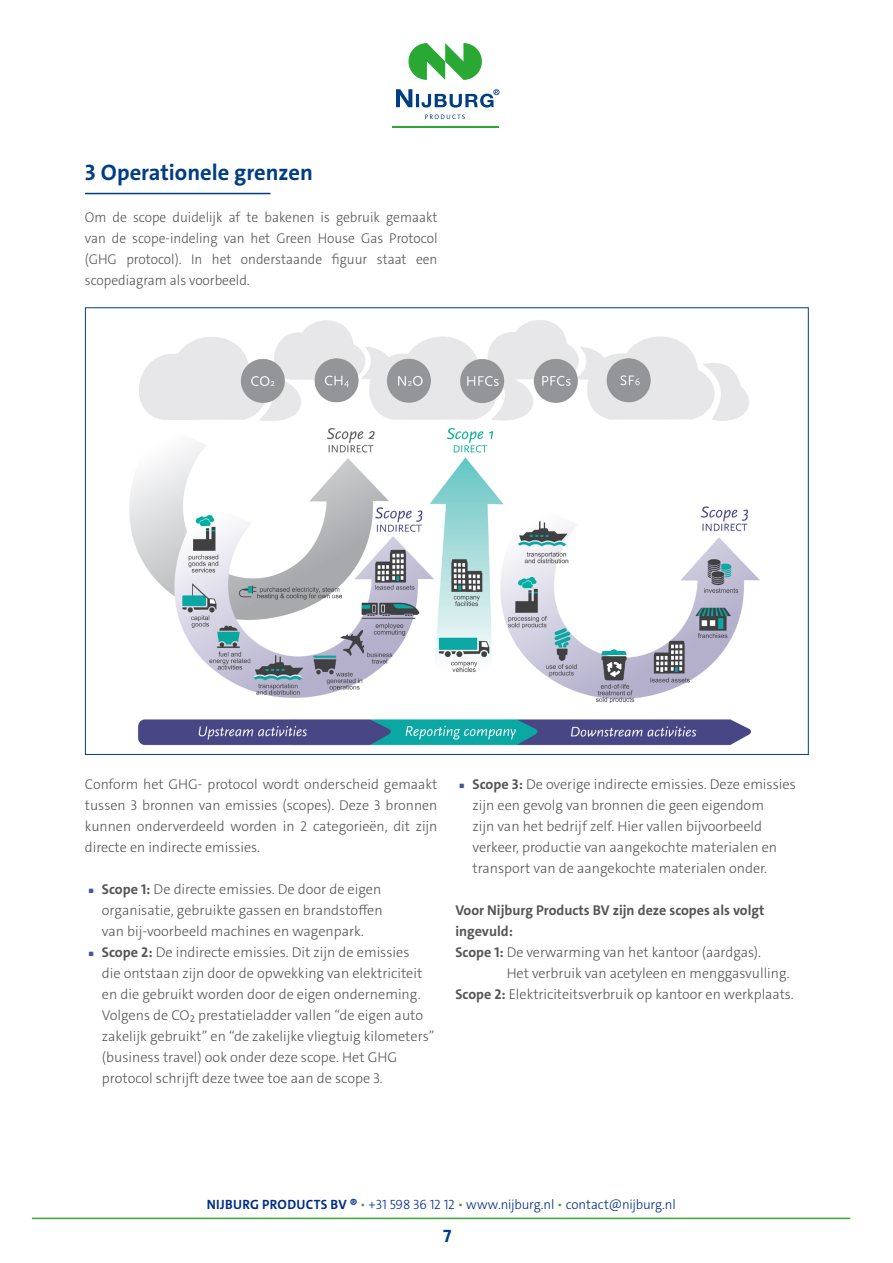
<style>
.page{position:relative;width:893px;height:1263px;background:#fff}
.page>*{position:absolute;margin:0;border:0;box-sizing:border-box;transform-origin:0 0}
.t1{font:700 22.5px "The Sans C4 s";color:#003d84}
.t2{font:700 18px "The Sans C4 s";color:#003d84}
.t3{font:300 14.25px/21px "The Sans C4 s";color:#565655;text-align:justify}
.t4{font:300 14.25px/21px "The Sans C4 s";color:#565655;text-align:justify;scale:.95 1}
.t5{font:700 14.25px "The Sans C4 s";color:#565655}
.t6{font:300 13.5px "The Sans C4 s";letter-spacing:-.005em;color:#002c8a}
.s1{font-weight:200;color:#3d5a9a}
.s2{font-weight:700}
.s3{color:#3ca432}
</style>
<div class="page">
<svg style="left:408px;top:43px;width:74px;height:37px"></svg>
<svg style="left:396px;top:89px;width:103px;height:19px"></svg>
<svg style="left:425px;top:114px;width:40px;height:5px"></svg>
<hr style="left:392px;top:126px;width:106px;height:2px;background:#2aa834">
<hr style="left:32px;top:1218px;width:818px;height:1px;background:#3ca432">
<hr style="left:85px;top:193px;width:185px;height:1px;background:#003d84">
<img style="left:129px;top:320px;width:631px;height:426px">
<h1 class="t1" style="left:85px;top:158px;width:230px">3 Operationele grenzen</h1>
<p class="t4" style="left:85px;top:207px;width:373px">Om de scope duidelijk af te bakenen is gebruik gemaakt van de scope-indeling van het Green House Gas Protocol (GHG protocol). In het onderstaande figuur staat een scopediagram als voorbeeld.</p>
<p class="t3" style="left:85px;top:774px;width:354px">Conform het GHG- protocol wordt onderscheid gemaakt tussen 3 bronnen van emissies (scopes). Deze 3 bronnen kunnen onderverdeeld worden in 2 categorieën, dit zijn directe en indirecte emissies.</p>
<p class="t3" style="left:85px;top:879px;width:298px"><span class="s1">▗</span> <span class="s2">Scope 1:</span> De directe emissies. De door de eigen</p>
<p class="t3" style="left:102px;top:900px;width:282px">organisatie, gebruikte gassen en brandstoffen</p>
<p class="t3" style="left:102px;top:921px;width:263px">van bij-voorbeeld machines en wagenpark.</p>
<p class="t3" style="left:85px;top:942px;width:326px"><span class="s1">▗</span> <span class="s2">Scope 2:</span> De indirecte emissies. Dit zijn de emissies</p>
<p class="t3" style="left:102px;top:963px;width:322px">die ontstaan zijn door de opwekking van elektriciteit</p>
<p class="t3" style="left:102px;top:984px;width:320px">en die gebruikt worden door de eigen onderneming.</p>
<p class="t3" style="left:102px;top:1005px;width:323px">Volgens de CO₂ prestatieladder vallen “de eigen auto</p>
<p class="t3" style="left:102px;top:1026px;width:334px">zakelijk gebruikt” en “de zakelijke vliegtuig kilometers”</p>
<p class="t3" style="left:102px;top:1047px;width:297px">(business travel) ook onder deze scope. Het GHG</p>
<p class="t3" style="left:102px;top:1068px;width:282px">protocol schrijft deze twee toe aan de scope 3.</p>
<p class="t3" style="left:472px;top:774px;width:325px;text-align:left;text-indent:-17px"><span class="s1">▗</span> <span class="s2">Scope 3:</span> De overige indirecte emissies. Deze emissies zijn een gevolg van bronnen die geen eigendom<br>zijn van het bedrijf zelf. Hier vallen bijvoorbeeld verkeer, productie van aangekochte materialen en transport van de aangekochte materialen onder.</p>
<p class="t5" style="left:455px;top:901px;width:310px">Voor Nijburg Products BV zijn deze scopes als volgt</p>
<p class="t5" style="left:455px;top:922px;width:59px">ingevuld:</p>
<p class="t3" style="left:455px;top:942px;width:307px"><span class="s2">Scope 1:</span> De verwarming van het kantoor (aardgas).</p>
<p class="t3" style="left:507px;top:963px;width:284px">Het verbruik van acetyleen en menggasvulling.</p>
<p class="t3" style="left:455px;top:984px;width:340px"><span class="s2">Scope 2:</span> Elektriciteitsverbruik op kantoor en werkplaats.</p>
<p class="t6" style="left:207px;top:1196px;width:471px"><span class="s2">NIJBURG PRODUCTS BV ®</span> <span class="s3">•</span> +31 598 36 12 12 <span class="s3">•</span> www.nijburg.nl <span class="s3">•</span> contact@nijburg.nl</p>
<p class="t2" style="left:443px;top:1224px;width:10px">7</p>
</div>
